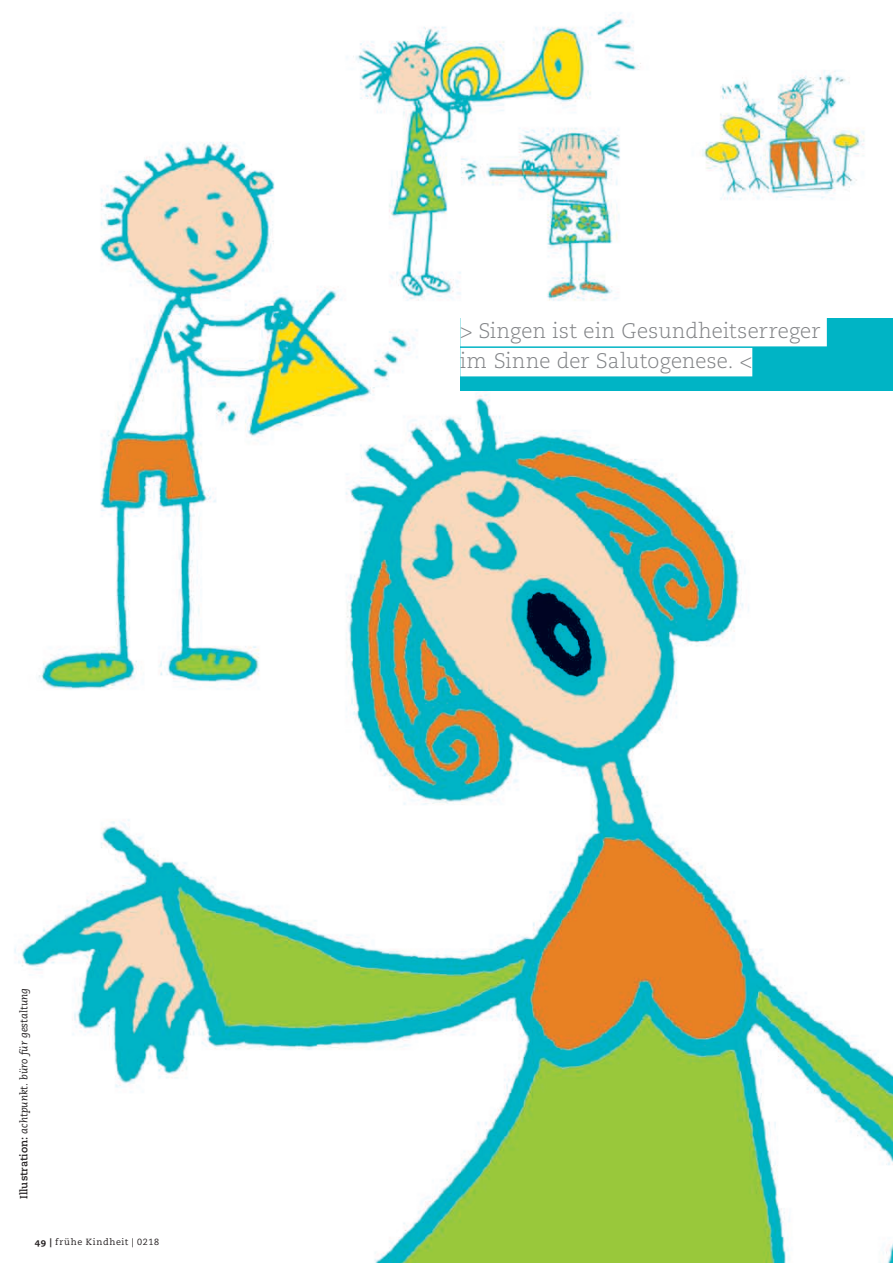
<style>
.page{position:relative;width:893px;height:1263px;background:#fff}
.page>*{position:absolute;margin:0;border:0;box-sizing:border-box;transform-origin:0 0}
.t1{font:300 21px/30px "Caecilia";letter-spacing:.01em;color:#808285}
.t2{font:italic 10.5px "Caecilia CE";color:#231f20}
.t3{font:9px "Caecilia";letter-spacing:.075em;color:#231f20}
.s1{font-weight:700;font-style:normal}
.s2{font-family:"Caecilia Heavy Os F"}
</style>
<div class="page">
<img style="left:14px;top:12px;width:879px;height:1251px">
<div style="left:460px;top:318px;width:433px;height:73px;background:#00b4c5"></div>
<div style="left:460px;top:318px;width:367px;height:28px;background:#fff"></div>
<div style="left:460px;top:348px;width:292px;height:28px;background:#fff"></div>
<p class="t2" style="left:17px;top:1199px;width:212px;rotate:-90deg"><span class="s1">Illustration:</span> achtpunkt. büro für gestaltung</p>
<p class="t3" style="left:35px;top:1236px;width:126px"><span class="s2">49 |</span> frühe Kindheit | 0218</p>
<p class="t1" style="left:460px;top:316px;width:361px">&gt; Singen ist ein Gesundheitserreger im Sinne der Salutogenese. &lt;</p>
</div>
